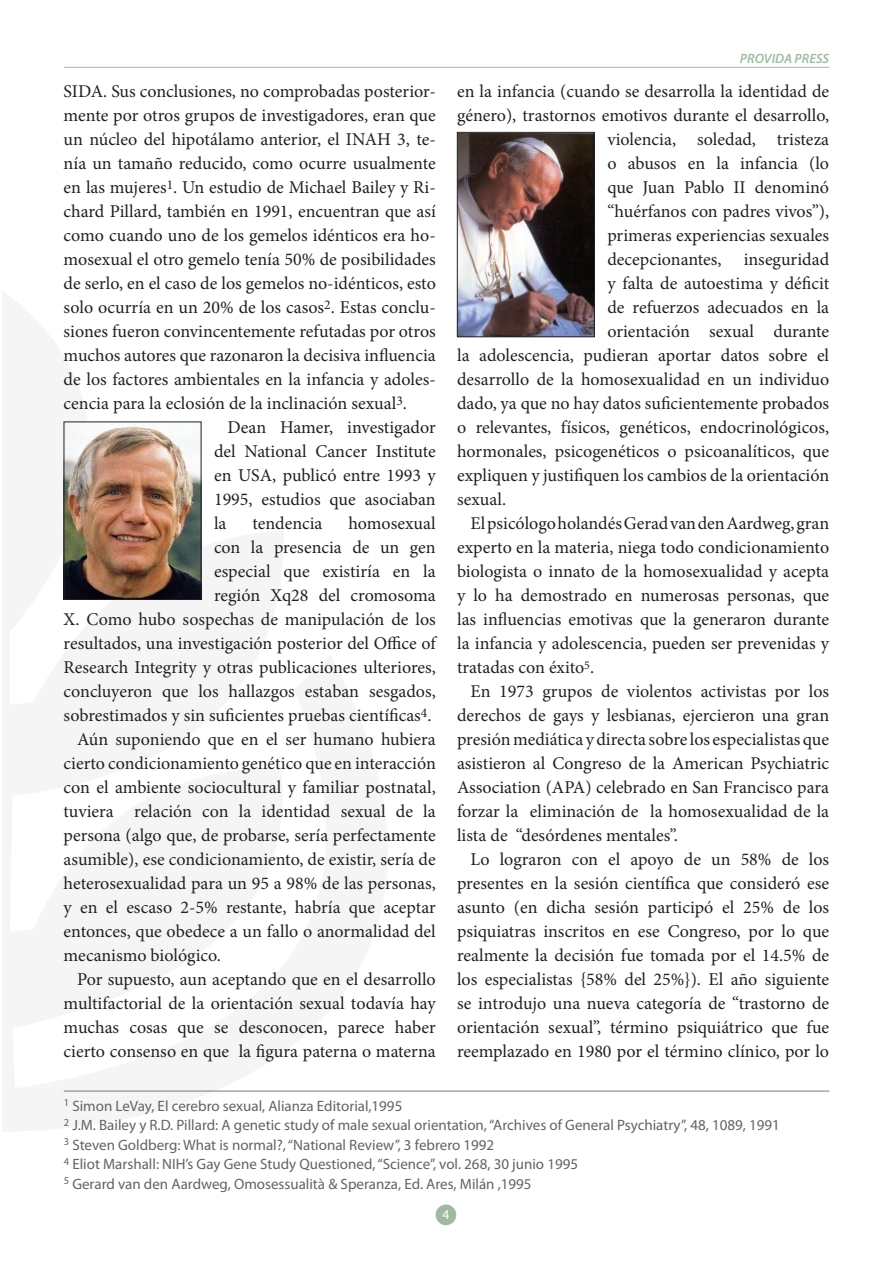
<style>
.page{position:relative;width:893px;height:1263px;background:#fff}
.page>*{position:absolute;margin:0;border:0;box-sizing:border-box;transform-origin:0 0}
.t1{font:18px/24px "Minion Pro";color:#231f20;text-align:justify}
.t2{font:15px "Myriad Pro";color:#636366}
.t3{font:italic 600 13.5px "Myriad Pro";color:#9ebba2}
.t4{font:13.5px "Myriad Pro";color:#fff}
</style>
<div class="page">
<div style="left:436px;top:1204px;width:20px;height:21px;background:#9ebba2;border-radius:50%"></div>
<hr style="left:64px;top:67px;width:765px;height:1px;background:#9ebba2">
<img style="left:66px;top:424px;width:133px;height:174px">
<div style="left:64px;top:422px;width:137px;height:178px;border:1px solid #231f20"></div>
<img style="left:459px;top:134px;width:134px;height:201px">
<div style="left:457px;top:132px;width:138px;height:205px;border:1px solid #231f20"></div>
<hr style="left:64px;top:1091px;width:765px;height:1px;background:#68836b">
<p class="t1" style="left:64px;top:80px;width:374px">SIDA. Sus conclusiones, no comprobadas posterior&shy;mente por otros grupos de investigadores, eran que un núcleo del hipotálamo anterior, el INAH 3, te&shy;nía un tamaño reducido, como ocurre usualmente en las mujeres<sup>1</sup>. Un estudio de Michael Bailey y Ri&shy;chard Pillard, también en 1991, encuentran que así como cuando uno de los gemelos idénticos era ho&shy;mosexual el otro gemelo tenía 50% de posibilidades de serlo, en el caso de los gemelos no-idénticos, esto solo ocurría en un 20% de los casos<sup>2</sup>. Estas conclu&shy;siones fueron convincentemente refutadas por otros muchos autores que razonaron la decisiva influencia de los factores ambientales en la infancia y adoles&shy;cencia para la eclosión de la inclinación sexual<sup>3</sup>.</p>
<p class="t1" style="left:214px;top:416px;width:223px;text-indent:14px">Dean Hamer, investigador del National Cancer Institute en USA, publicó entre 1993 y 1995, estudios que asociaban la</p>
<p class="t1" style="left:64px;top:512px;width:374px;text-align:right">homosexual<br>con la presencia de un gen<br>especial que existiría en la<br>región Xq28 del cromosoma<br>X. Como hubo sospechas de manipulación de los resultados, una investigación posterior del Office of Research Integrity y otras publicaciones ulteriores, concluyeron que los hallazgos estaban sesgados, sobrestimados y sin suficientes pruebas científicas<sup>4</sup>.</p>
<p class="t1" style="left:64px;top:728px;width:374px;text-indent:14px">Aún suponiendo que en el ser humano hubiera cierto condicionamiento genético que en interacción con el ambiente sociocultural y familiar postnatal, tuviera relación con la identidad sexual de la persona (algo que, de probarse, sería perfectamente asumible), ese condicionamiento, de existir, sería de heterosexualidad para un 95 a 98% de las personas, y en el escaso 2-5% restante, habría que aceptar entonces, que obedece a un fallo o anormalidad del mecanismo biológico.</p>
<p class="t1" style="left:64px;top:968px;width:374px;text-indent:14px">Por supuesto, aun aceptando que en el desarrollo multifactorial de la orientación sexual todavía hay muchas cosas que se desconocen, parece haber cierto consenso en que la figura paterna o materna</p>
<p class="t1" style="left:252px;top:512px;width:72px">tendencia</p>
<p class="t3" style="left:740px;top:50px;width:91px">PROVIDA PRESS</p>
<p class="t1" style="left:457px;top:80px;width:374px">en la infancia (cuando se desarrolla la identidad de</p>
<p class="t1" style="left:457px;top:104px;width:374px">género), trastornos emotivos durante el desarrollo,</p>
<p class="t1" style="left:607px;top:128px;width:223px">violencia, soledad, tristeza</p>
<p class="t1" style="left:607px;top:152px;width:223px">o abusos en la infancia (lo</p>
<p class="t1" style="left:607px;top:176px;width:223px">que Juan Pablo II denominó</p>
<p class="t1" style="left:607px;top:200px;width:223px">“huérfanos con padres vivos”),</p>
<p class="t1" style="left:607px;top:224px;width:223px">primeras experiencias sexuales</p>
<p class="t1" style="left:607px;top:248px;width:223px">decepcionantes, inseguridad</p>
<p class="t1" style="left:607px;top:272px;width:223px">y falta de autoestima y déficit</p>
<p class="t1" style="left:607px;top:296px;width:223px">de refuerzos adecuados en la</p>
<p class="t1" style="left:607px;top:320px;width:223px">orientación sexual durante</p>
<p class="t1" style="left:457px;top:344px;width:374px">la adolescencia, pudieran aportar datos sobre el</p>
<p class="t1" style="left:457px;top:368px;width:374px">desarrollo de la homosexualidad en un individuo</p>
<p class="t1" style="left:457px;top:392px;width:374px">dado, ya que no hay datos suficientemente probados</p>
<p class="t1" style="left:457px;top:416px;width:374px">o relevantes, físicos, genéticos, endocrinológicos,</p>
<p class="t1" style="left:457px;top:440px;width:374px">hormonales, psicogenéticos o psicoanalíticos, que</p>
<p class="t1" style="left:457px;top:464px;width:374px">expliquen y justifiquen los cambios de la orientación</p>
<p class="t1" style="left:457px;top:488px;width:51px">sexual.</p>
<p class="t1" style="left:457px;top:512px;width:374px;text-indent:14px">El psicólogo holandés Gerad van den Aardweg, gran experto en la materia, niega todo condicionamiento biologista o innato de la homosexualidad y acepta y lo ha demostrado en numerosas personas, que las influencias emotivas que la generaron durante la infancia y adolescencia, pueden ser prevenidas y tratadas con éxito<sup>5</sup>.</p>
<p class="t1" style="left:457px;top:680px;width:374px;text-indent:14px">En 1973 grupos de violentos activistas por los derechos de gays y lesbianas, ejercieron una gran presión mediática y directa sobre los especialistas que asistieron al Congreso de la American Psychiatric Association (APA) celebrado en San Francisco para forzar la eliminación de la homosexualidad de la lista de “desórdenes mentales”.</p>
<p class="t1" style="left:457px;top:848px;width:374px;text-indent:14px">Lo lograron con el apoyo de un 58% de los presentes en la sesión científica que consideró ese asunto (en dicha sesión participó el 25% de los psiquiatras inscritos en ese Congreso, por lo que realmente la decisión fue tomada por el 14.5% de los especialistas {58% del 25%}). El año siguiente se introdujo una nueva categoría de “trastorno de orientación sexual”, término psiquiátrico que fue reemplazado en 1980 por el término clínico, por lo</p>
<p class="t2" style="left:64px;top:1096px;width:340px"><sup>1</sup> Simon LeVay, El cerebro sexual, Alianza Editorial,1995</p>
<p class="t2" style="left:64px;top:1116px;width:718px"><sup>2</sup> J.M. Bailey y R.D. Pillard: A genetic study of male sexual orientation, “Archives of General Psychiatry”, 48, 1089, 1991</p>
<p class="t2" style="left:64px;top:1135px;width:432px"><sup>3</sup> Steven Goldberg: What is normal?, “National Review”, 3 febrero 1992</p>
<p class="t2" style="left:64px;top:1155px;width:516px"><sup>4</sup> Eliot Marshall: NIH’s Gay Gene Study Questioned, “Science”, vol. 268, 30 junio 1995</p>
<p class="t2" style="left:64px;top:1174px;width:469px"><sup>5</sup> Gerard van den Aardweg, Omosessualità &amp; Speranza, Ed. Ares, Milán ,1995</p>
<p class="t4" style="left:442px;top:1206px;width:8px">4</p>
</div>
